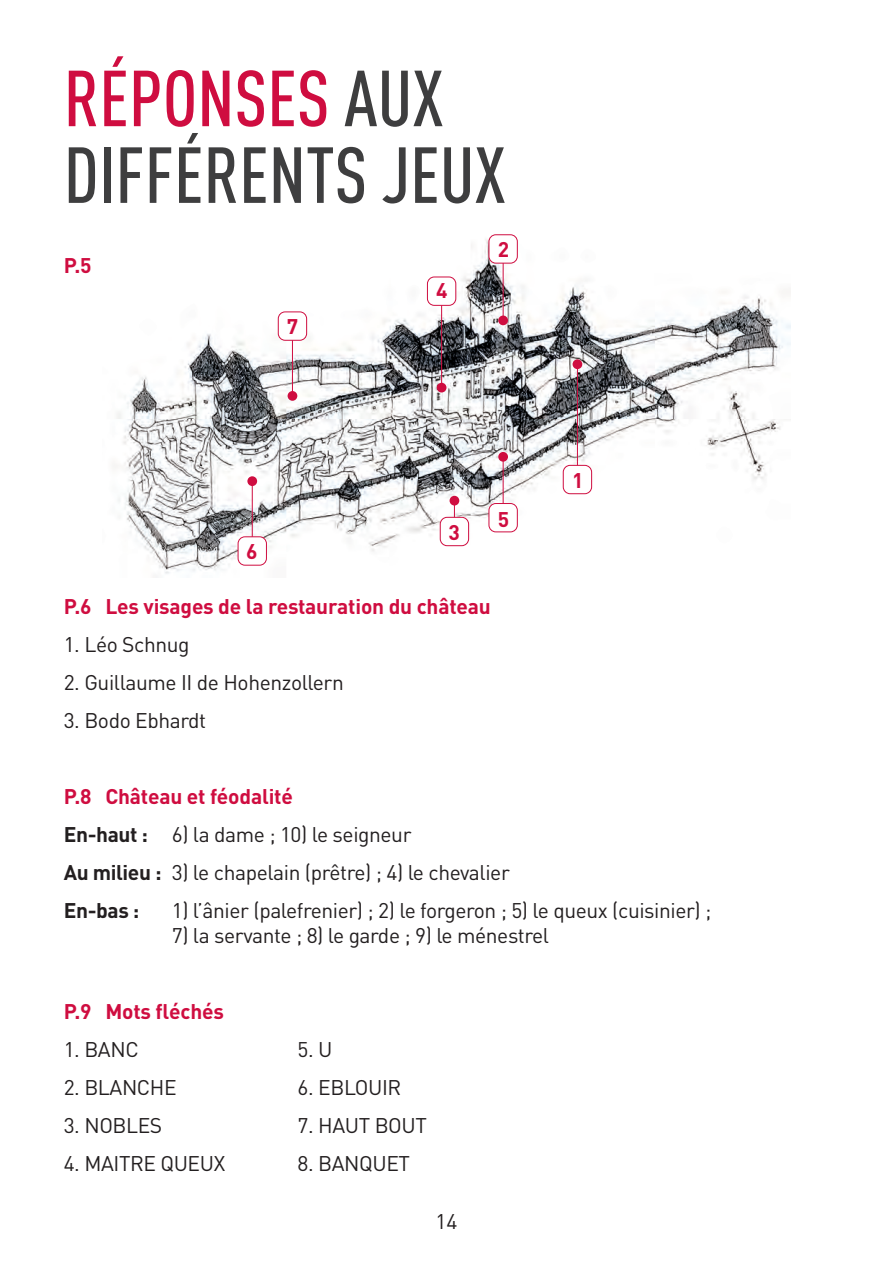
<style>
.page{position:relative;width:893px;height:1263px;background:#fff}
.page>*{position:absolute;margin:0;border:0;box-sizing:border-box;transform-origin:0 0}
.t1{font:500 78px/76.7px "DIN Cond";color:#3e3e3f}
.t2{font:21px/38px "DIN";letter-spacing:-.02em;color:#231f20}
.t3{font:700 21px "DIN";letter-spacing:-.01em;color:#cf0d40}
.s1{color:#cf0d40}
.s2{font-weight:700;color:#cf0d40}
.s3{font-weight:700}
</style>
<div class="page">
<img style="left:113px;top:236px;width:678px;height:338px">
<div style="left:498px;top:315px;width:10px;height:10px;background:#cf0d40;border-radius:50%"></div>
<hr style="left:503px;top:249px;width:1px;height:70px;background:#cf0d40">
<div style="left:489px;top:235px;width:28px;height:28px;background:#fff;border-radius:7px"></div>
<div style="left:488px;top:234px;width:30px;height:30px;border:1px solid #cf0d40;border-radius:7px"></div>
<div style="left:437px;top:383px;width:9px;height:9px;background:#cf0d40;border-radius:50%"></div>
<div style="left:573px;top:359px;width:9px;height:10px;background:#cf0d40;border-radius:50%"></div>
<div style="left:498px;top:452px;width:10px;height:10px;background:#cf0d40;border-radius:50%"></div>
<div style="left:247px;top:476px;width:10px;height:10px;background:#cf0d40;border-radius:50%"></div>
<div style="left:288px;top:391px;width:9px;height:10px;background:#cf0d40;border-radius:50%"></div>
<div style="left:450px;top:496px;width:9px;height:9px;background:#cf0d40;border-radius:50%"></div>
<hr style="left:292px;top:326px;width:1px;height:70px;background:#cf0d40">
<div style="left:278px;top:312px;width:29px;height:28px;background:#fff;border-radius:7px"></div>
<div style="left:278px;top:311px;width:29px;height:30px;border:1px solid #cf0d40;border-radius:7px"></div>
<hr style="left:441px;top:291px;width:1px;height:97px;background:#cf0d40">
<div style="left:427px;top:277px;width:29px;height:28px;background:#fff;border-radius:7px"></div>
<div style="left:427px;top:277px;width:29px;height:29px;border:1px solid #cf0d40;border-radius:7px"></div>
<hr style="left:252px;top:481px;width:1px;height:70px;background:#cf0d40">
<div style="left:238px;top:537px;width:28px;height:28px;background:#fff;border-radius:7px"></div>
<div style="left:238px;top:536px;width:29px;height:30px;border:1px solid #cf0d40;border-radius:7px"></div>
<hr style="left:454px;top:501px;width:1px;height:30px;background:#cf0d40">
<div style="left:440px;top:517px;width:29px;height:29px;background:#fff;border-radius:7px"></div>
<div style="left:440px;top:517px;width:29px;height:29px;border:1px solid #cf0d40;border-radius:7px"></div>
<hr style="left:503px;top:457px;width:1px;height:61px;background:#cf0d40">
<div style="left:489px;top:503px;width:28px;height:29px;background:#fff;border-radius:7px"></div>
<div style="left:488px;top:503px;width:30px;height:29px;border:1px solid #cf0d40;border-radius:7px"></div>
<hr style="left:577px;top:364px;width:1px;height:115px;background:#cf0d40">
<div style="left:563px;top:465px;width:29px;height:29px;background:#fff;border-radius:7px"></div>
<div style="left:563px;top:465px;width:29px;height:29px;border:1px solid #cf0d40;border-radius:7px"></div>
<h1 class="t1" style="left:64px;top:59px;width:444px"><span class="s1">RÉPONSES</span> AUX<br>DIFFÉRENTS JEUX</h1>
<p class="t3" style="left:287px;top:312px;width:13px">7</p>
<p class="t3" style="left:436px;top:277px;width:13px">4</p>
<p class="t3" style="left:498px;top:236px;width:13px">2</p>
<p class="t3" style="left:246px;top:538px;width:13px">6</p>
<p class="t3" style="left:449px;top:518px;width:13px">3</p>
<p class="t3" style="left:498px;top:505px;width:13px">5</p>
<p class="t3" style="left:64px;top:593px;width:429px">P.6 Les visages de la restauration du château</p>
<p class="t2" style="left:64px;top:625px;width:127px">1. Léo Schnug</p>
<p class="t2" style="left:64px;top:663px;width:282px">2. Guillaume II de Hohenzollern</p>
<p class="t2" style="left:64px;top:701px;width:144px">3. Bodo Ebhardt</p>
<p class="t3" style="left:572px;top:466px;width:13px">1</p>
<p class="t2" style="left:64px;top:777px;width:448px"><span class="s2">P.8 Château et féodalité<br></span><span class="s3">En-haut :</span> 6) la dame ; 10) le seigneur<br><span class="s3">Au milieu :</span> 3) le chapelain (prêtre) ; 4) le chevalier<br><span class="s3">En-bas :</span></p>
<p class="t2" style="left:172px;top:891px;width:541px">1) l’ânier (palefrenier) ; 2) le forgeron ; 5) le queux (cuisinier) ;</p>
<p class="t2" style="left:172px;top:916px;width:379px">7) la servante ; 8) le garde ; 9) le ménestrel</p>
<p class="t3" style="left:64px;top:998px;width:162px">P.9 Mots fléchés</p>
<p class="t2" style="left:64px;top:1030px;width:76px">1. BANC</p>
<p class="t2" style="left:298px;top:1030px;width:36px">5. U</p>
<p class="t2" style="left:64px;top:1068px;width:114px">2. BLANCHE</p>
<p class="t2" style="left:298px;top:1068px;width:105px">6. EBLOUIR</p>
<p class="t2" style="left:64px;top:1106px;width:100px">3. NOBLES</p>
<p class="t2" style="left:298px;top:1106px;width:131px">7. HAUT BOUT</p>
<p class="t2" style="left:64px;top:1144px;width:163px">4. MAITRE QUEUX</p>
<p class="t2" style="left:298px;top:1144px;width:114px">8. BANQUET</p>
<p class="t2" style="left:436px;top:1202px;width:23px">14</p>
</div>
